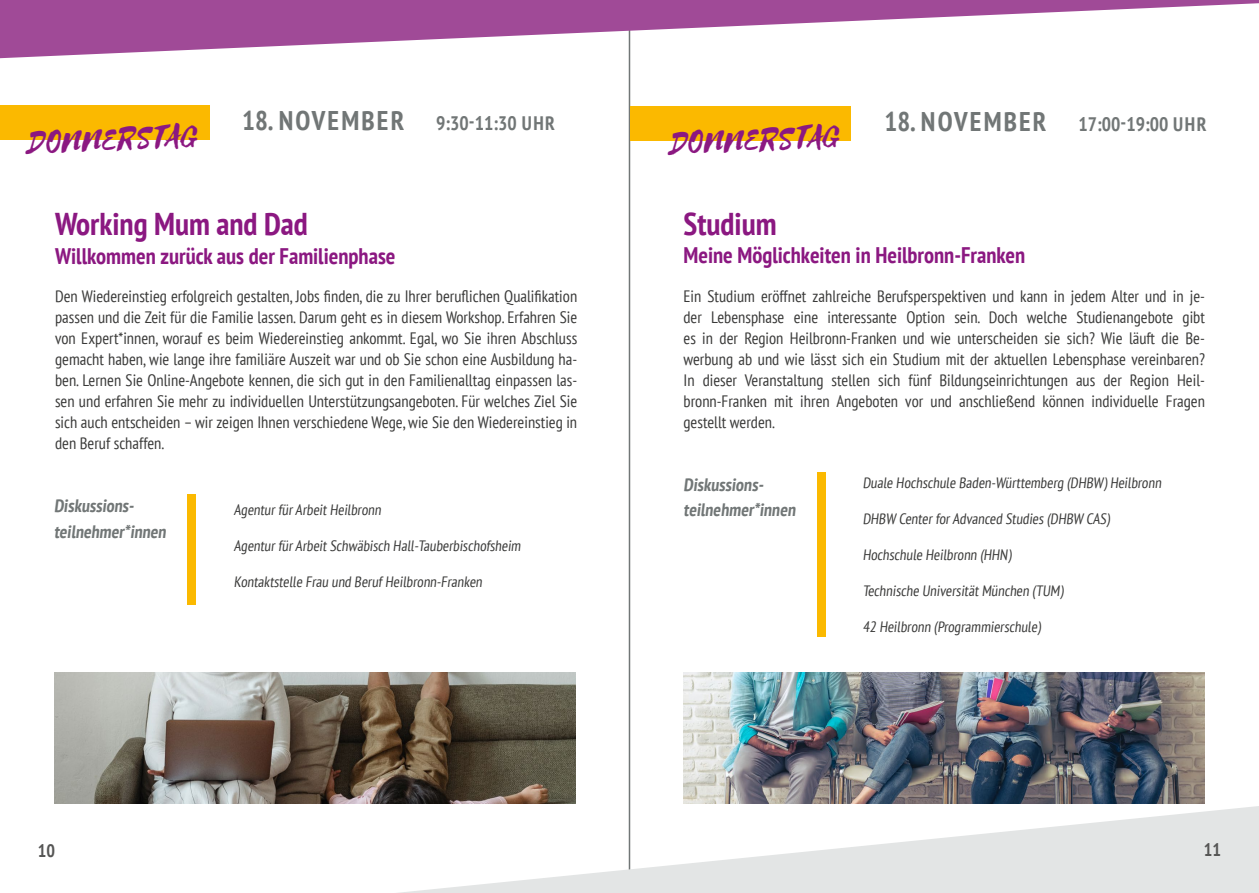
<style>
.page{position:relative;width:1259px;height:893px;background:#fff}
.page>*{position:absolute;margin:0;border:0;box-sizing:border-box;transform-origin:0 0}
.t1{font:34.5px "Selima";color:#8b1881}
.t2{font:700 condensed 31.5px "PT Sans";color:#8b1881}
.t3{font:700 condensed 22.5px "PT Sans";color:#8b1881}
.t4{font:700 condensed 19.5px "PT Sans";color:#717676}
.t5{font:700 condensed 18px/25.5px "PT Sans";color:#717676}
.t6{font:700 condensed 18px "PT Sans";color:#565655}
.t7{font:condensed 16.5px/21px "PT Sans";color:#3a3a39;text-align:justify}
.t8{font:condensed 15px "PT Sans";color:#3a3a39}
.s1{font-size:27px}
</style>
<div class="page">
<hr style="left:629px;top:0;width:1px;height:893px;background:#717676">
<svg style="left:0;top:0;width:1259px;height:59px;fill:#a04a97"></svg>
<svg style="left:398px;top:800px;width:861px;height:93px"></svg>
<div style="left:0;top:105px;width:209px;height:35px;background:#fbb900"></div>
<div style="left:630px;top:106px;width:221px;height:34px;background:#fbb900"></div>
<div style="left:187px;top:494px;width:9px;height:110px;background:#fbb900"></div>
<div style="left:816px;top:472px;width:9px;height:165px;background:#fbb900"></div>
<img style="left:683px;top:673px;width:522px;height:131px">
<img style="left:54px;top:673px;width:521px;height:131px">
<h1 class="t1" style="left:27px;top:123px;width:172px;rotate:-2deg">DONNERSTAG</h1>
<p class="t4" style="left:242px;top:110px;width:314px"><span class="s1">18. NOVEMBER</span> 9:30-11:30 UHR</p>
<h2 class="t2" style="left:55px;top:203px;width:254px">Working Mum and Dad</h2>
<h3 class="t3" style="left:55px;top:241px;width:342px">Willkommen zurück aus der Familienphase</h3>
<p class="t7" style="left:55px;top:285px;width:524px">Den Wiedereinstieg erfolgreich gestalten, Jobs finden, die zu Ihrer beruflichen Qualifikation passen und die Zeit für die Familie lassen. Darum geht es in diesem Workshop. Erfahren Sie von Expert*innen, worauf es beim Wiedereinstieg ankommt. Egal, wo Sie ihren Abschluss gemacht haben, wie lange ihre familiäre Auszeit war und ob Sie schon eine Ausbildung ha&shy;ben. Lernen Sie Online-Angebote kennen, die sich gut in den Familienalltag einpassen las&shy;sen und erfahren Sie mehr zu individuellen Unterstützungsangeboten. Für welches Ziel Sie sich auch entscheiden – wir zeigen Ihnen verschiedene Wege, wie Sie den Wiedereinstieg in den Beruf schaffen.</p>
<p class="t5" style="left:54px;top:493px;width:116px">Diskussions&shy;teilnehmer*innen</p>
<p class="t8" style="left:234px;top:500px;width:151px">AgenturfürArbeitHeilbronn</p>
<p class="t8" style="left:234px;top:536px;width:291px">AgenturfürArbeitSchwäbisch Hall-Tauberbischofsheim</p>
<p class="t8" style="left:234px;top:572px;width:252px">Kontaktstelle Frau und Beruf Heilbronn-Franken</p>
<h1 class="t1" style="left:669px;top:124px;width:172px;rotate:-2deg">DONNERSTAG</h1>
<p class="t4" style="left:884px;top:111px;width:324px"><span class="s1">18. NOVEMBER</span> 17:00-19:00 UHR</p>
<h2 class="t2" style="left:683px;top:203px;width:95px">Studium</h2>
<h3 class="t3" style="left:683px;top:241px;width:343px">Meine Möglichkeiten in Heilbronn-Franken</h3>
<p class="t7" style="left:683px;top:285px;width:523px">Ein Studium eröffnet zahlreiche Berufsperspektiven und kann in jedem Alter und in je&shy;der Lebensphase eine interessante Option sein. Doch welche Studienangebote gibt es in der Region Heilbronn-Franken und wie unterscheiden sie sich? Wie läuft die Be&shy;werbung ab und wie lässt sich ein Studium mit der aktuellen Lebensphase vereinbaren?<br>In dieser Veranstaltung stellen sich fünf Bildungseinrichtungen aus der Region Heil&shy;bronn-Franken mit ihren Angeboten vor und anschließend können individuelle Fragen gestellt werden.</p>
<p class="t5" style="left:683px;top:471px;width:116px">Diskussions&shy;teilnehmer*innen</p>
<p class="t8" style="left:862px;top:473px;width:302px">Duale Hochschule Baden-Württemberg (DHBW)Heilbronn</p>
<p class="t8" style="left:862px;top:509px;width:251px">DHBW CenterforAdvanced Studies (DHBW CAS)</p>
<p class="t8" style="left:862px;top:545px;width:152px">Hochschule Heilbronn (HHN)</p>
<p class="t8" style="left:862px;top:581px;width:204px">Technische UniversitätMünchen (TUM)</p>
<p class="t8" style="left:862px;top:617px;width:182px">42 Heilbronn (Programmierschule)</p>
<p class="t6" style="left:38px;top:839px;width:19px">10</p>
<p class="t6" style="left:1204px;top:838px;width:19px">11</p>
</div>
